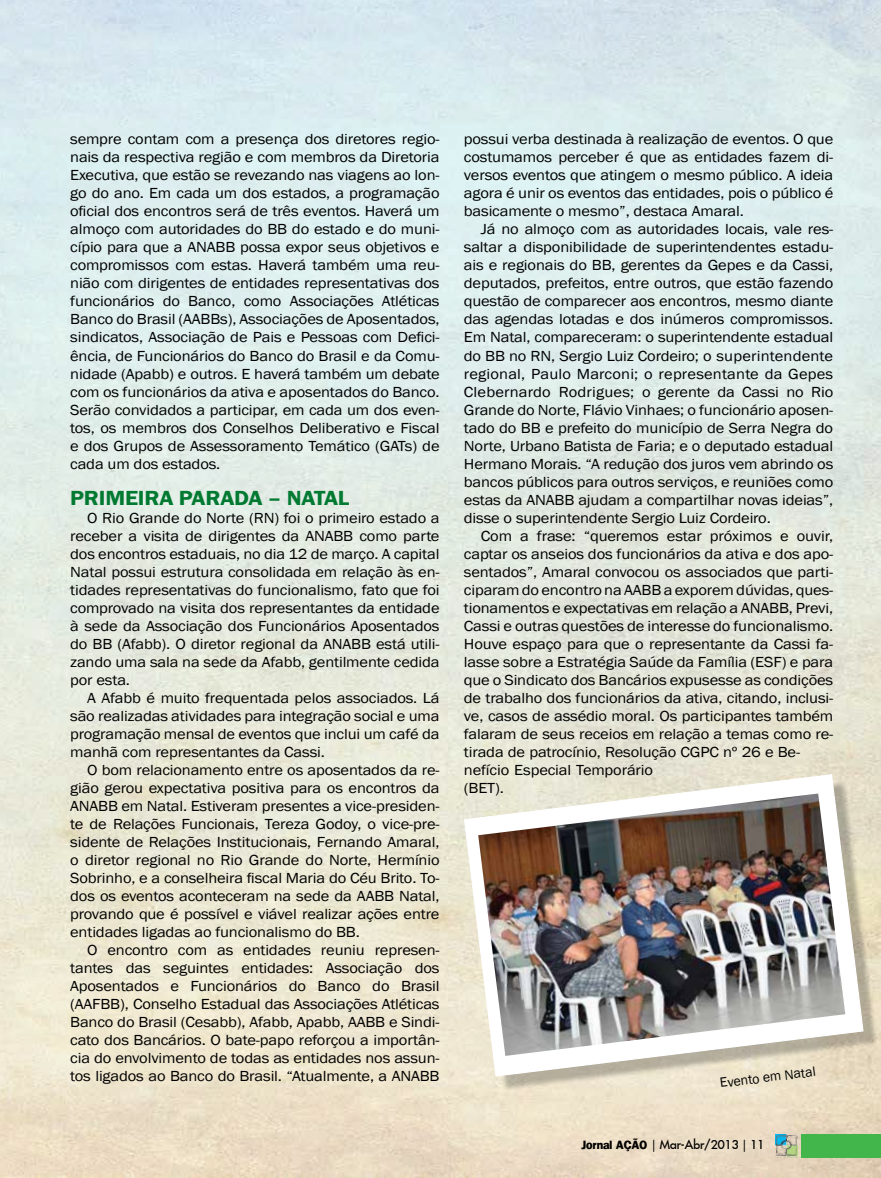
<style>
.page{position:relative;width:881px;height:1178px;background:#fff}
.page>*{position:absolute;margin:0;border:0;box-sizing:border-box;transform-origin:0 0}
.t1{font:600 21px "Franklin Gothic";letter-spacing:-.01em;color:#007931;scale:1.1 1}
.t2{font:15px/18px "Franklin Gothic";letter-spacing:-.01em;color:#000;text-align:justify;scale:1.1 1}
.t3{font:13.95px "Franklin Gothic";color:#000}
.t4{font:12px "Fujiyama 2 Plain";color:#000}
.s1{font-family:"Frankfurt";font-weight:700}
.s2{font-family:"Aldine 401 BT Roman A"}
</style>
<div class="page">
<img style="left:0;top:0;width:880px;height:1178px">
<hr style="left:0;top:123px;width:3px;height:275px;background:#dceded">
<div style="left:470px;top:780px;width:408px;height:311px;background:#000;opacity:.25"></div>
<svg style="left:463px;top:773px;width:400px;height:304px"></svg>
<img style="left:478px;top:793px;width:366px;height:263px">
<div style="left:801px;top:1134px;width:79px;height:23px;background:#42b64a"></div>
<p class="t2" style="left:70px;top:131px;width:337px">sempre contam com a presença dos diretores regio&shy;nais da respectiva região e com membros da Diretoria Executiva, que estão se revezando nas viagens ao lon&shy;go do ano. Em cada um dos estados, a programação oficial dos encontros será de três eventos. Haverá um almoço com autoridades do BB do estado e do muni&shy;cípio para que a ANABB possa expor seus objetivos e compromissos com estas. Haverá também uma reu&shy;nião com dirigentes de entidades representativas dos funcionários do Banco, como Associações Atléticas Banco do Brasil (AABBs), Associações de Aposentados, sindicatos, Associação de Pais e Pessoas com Defici&shy;ência, de Funcionários do Banco do Brasil e da Comu&shy;nidade (Apabb) e outros. E haverá também um debate com os funcionários da ativa e aposentados do Banco.<br>Serão convidados a participar, em cada um dos even&shy;tos, os membros dos Conselhos Deliberativo e Fiscal e dos Grupos de Assessoramento Temático (GATs) de cada um dos estados.</p>
<h1 class="t1" style="left:70px;top:484px;width:151px">PRIMEIRA PARADA</h1>
<h1 class="t1" style="left:268px;top:484px;width:43px">– NATAL</h1>
<p class="t2" style="left:70px;top:509px;width:337px;text-indent:17px">O Rio Grande do Norte (RN) foi o primeiro estado a receber a visita de dirigentes da ANABB como parte dos encontros estaduais, no dia 12 de março. A capital Natal possui estrutura consolidada em relação às en&shy;tidades representativas do funcionalismo, fato que foi comprovado na visita dos representantes da entidade à sede da Associação dos Funcionários Aposentados do BB (Afabb). O diretor regional da ANABB está utili&shy;zando uma sala na sede da Afabb, gentilmente cedida por esta.</p>
<p class="t2" style="left:70px;top:689px;width:337px;text-indent:17px">A Afabb é muito frequentada pelos associados. Lá são realizadas atividades para integração social e uma programação mensal de eventos que inclui um café da manhã com representantes da Cassi.</p>
<p class="t2" style="left:70px;top:761px;width:337px;text-indent:17px">O bom relacionamento entre os aposentados da re&shy;gião gerou expectativa positiva para os encontros da ANABB em Natal. Estiveram presentes a vice-presiden&shy;te de Relações Funcionais, Tereza Godoy, o vice-pre&shy;sidente de Relações Institucionais, Fernando Amaral, o diretor regional no Rio Grande do Norte, Hermínio Sobrinho, e a conselheira fiscal Maria do Céu Brito. To&shy;dos os eventos aconteceram na sede da AABB Natal, provando que é possível e viável realizar ações entre entidades ligadas ao funcionalismo do BB.</p>
<p class="t2" style="left:70px;top:941px;width:337px;text-indent:17px">O encontro com as entidades reuniu represen&shy;tantes das seguintes entidades: Associação dos Aposentados e Funcionários do Banco do Brasil (AAFBB), Conselho Estadual das Associações Atléticas Banco do Brasil (Cesabb), Afabb, Apabb, AABB e Sindi&shy;cato dos Bancários. O bate-papo reforçou a importân&shy;cia do envolvimento de todas as entidades nos assun&shy;tos ligados ao Banco do Brasil. “Atualmente, a ANABB</p>
<p class="t2" style="left:463px;top:131px;width:337px">possui verba destinada à realização de eventos. O que costumamos perceber é que as entidades fazem di&shy;versos eventos que atingem o mesmo público. A ideia agora é unir os eventos das entidades, pois o público é basicamente o mesmo”, destaca Amaral.</p>
<p class="t2" style="left:463px;top:221px;width:337px;text-indent:17px">Já no almoço com as autoridades locais, vale res&shy;saltar a disponibilidade de superintendentes estadu&shy;ais e regionais do BB, gerentes da Gepes e da Cassi, deputados, prefeitos, entre outros, que estão fazendo questão de comparecer aos encontros, mesmo diante das agendas lotadas e dos inúmeros compromissos.<br>Em Natal, compareceram: o superintendente estadual do BB no RN, Sergio Luiz Cordeiro; o superintendente regional, Paulo Marconi; o representante da Gepes Clebernardo Rodrigues; o gerente da Cassi no Rio Grande do Norte, Flávio Vinhaes; o funcionário aposen&shy;tado do BB e prefeito do município de Serra Negra do Norte, Urbano Batista de Faria; e o deputado estadual Hermano Morais. “A redução dos juros vem abrindo os bancos públicos para outros serviços, e reuniões como estas da ANABB ajudam a compartilhar novas ideias”, disse o superintendente Sergio Luiz Cordeiro.</p>
<p class="t2" style="left:463px;top:527px;width:337px;text-align:left;text-indent:17px">Com a frase: “queremos estar próximos e ouvir, captar os anseios dos funcionários da ativa e dos apo&shy;sentados”, Amaral convocou os associados que parti&shy;ciparam do encontro na AABB a exporem dúvidas, ques&shy;tionamentos e expectativas em relação a ANABB, Previ, Cassi e outras questões de interesse do funcionalismo.<br>Houve espaço para que o representante da Cassi fa&shy;lasse sobre a Estratégia Saúde da Família (ESF) e para que o Sindicato dos Bancários expusesse as condições de trabalho dos funcionários da ativa, citando, inclusi&shy;ve, casos de assédio moral. Os participantes também falaram de seus receios em relação a temas como re&shy;tirada de patrocínio, Resolução CGPC nº 26 e Be&shy;nefício Especial Temporário<br>(BET).</p>
<p class="t3" style="left:718px;top:1074px;width:98px;rotate:-7deg">Evento em Natal</p>
<p class="t4" style="left:581px;top:1137px;width:184px"><span class="s1">Jornal AÇÃO</span> <span class="s2">|</span> Mar-Abr/2013 <span class="s2">|</span> 11</p>
</div>
